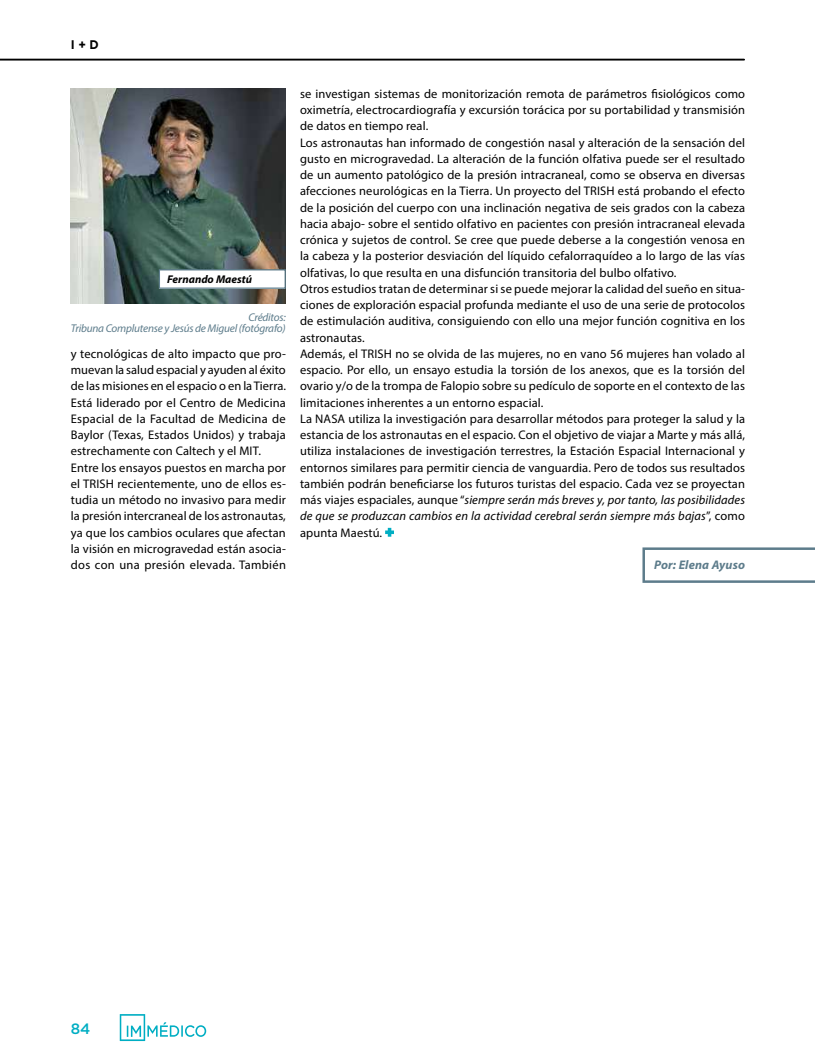
<style>
.page{position:relative;width:815px;height:1063px;background:#fff}
.page>*{position:absolute;margin:0;border:0;box-sizing:border-box;transform-origin:0 0}
.t1{font:500 15px "Gotham";color:#00aec3}
.t2{font:12.5px/16.2px "Myriad Pro";letter-spacing:.01em;color:#000}
.t3{font:italic 700 12.5px "Myriad Pro";letter-spacing:.01em;color:#5d7c8b}
.t4{font:700 12.5px "Gotham";color:#000;scale:.95 1}
.t5{font:italic 11.25px/11.2px "Myriad Pro";letter-spacing:-.02em;color:#5d7c8b;text-align:right}
.t6{font:italic 700 11.25px "Myriad Pro";color:#000}
.s1{font-style:italic}
</style>
<div class="page">
<hr style="left:0;top:59px;width:744px;height:2px;background:#000">
<svg style="left:120px;top:1014px;width:86px;height:27px"></svg>
<img style="left:71px;top:89px;width:215px;height:215px">
<div style="left:159px;top:270px;width:126px;height:18px;background:#fff"></div>
<div style="left:159px;top:269px;width:127px;height:20px;border:1px solid #5d7c8b"></div>
<svg style="left:385px;top:528px;width:9px;height:9px"></svg>
<svg style="left:642px;top:547px;width:173px;height:36px"></svg>
<p class="t4" style="left:71px;top:37px;width:31px">I+D</p>
<p class="t6" style="left:167px;top:272px;width:86px">Fernando Maestú</p>
<p class="t5" style="left:71px;top:312px;width:216px">Créditos:<br>Tribuna Complutense y Jesús de Miguel (fotógrafo)</p>
<p class="t2" style="left:71px;top:345px;width:217px">y tecnológicas de alto impacto que pro&shy;muevan la salud espacial y ayuden al éxito de las misiones en el espacio o en la Tierra.<br>Está liderado por el Centro de Medicina Espacial de la Facultad de Medicina de Baylor (Texas, Estados Unidos) y trabaja estrechamente con Caltech y el MIT.<br>Entre los ensayos puestos en marcha por el TRISH recientemente, uno de ellos es&shy;tudia un método no invasivo para medir la presión intercraneal de los astronautas, ya que los cambios oculares que afectan la visión en microgravedad están asocia&shy;dos con una presión elevada. También</p>
<p class="t2" style="left:300px;top:85px;width:447px">se investigan sistemas de monitorización remota de parámetros fisiológicos como oximetría, electrocardiografía y excursión torácica por su portabilidad y transmisión de datos en tiempo real.<br>Los astronautas han informado de congestión nasal y alteración de la sensación del gusto en microgravedad. La alteración de la función olfativa puede ser el resultado de un aumento patológico de la presión intracraneal, como se observa en diversas afecciones neurológicas en la Tierra. Un proyecto del TRISH está probando el efecto de la posición del cuerpo con una inclinación negativa de seis grados con la cabeza hacia abajo- sobre el sentido olfativo en pacientes con presión intracraneal elevada crónica y sujetos de control. Se cree que puede deberse a la congestión venosa en la cabeza y la posterior desviación del líquido cefalorraquídeo a lo largo de las vías olfativas, lo que resulta en una disfunción transitoria del bulbo olfativo.<br>Otros estudios tratan de determinar si se puede mejorar la calidad del sueño en situa&shy;ciones de exploración espacial profunda mediante el uso de una serie de protocolos de estimulación auditiva, consiguiendo con ello una mejor función cognitiva en los astronautas.<br>Además, el TRISH no se olvida de las mujeres, no en vano 56 mujeres han volado al espacio. Por ello, un ensayo estudia la torsión de los anexos, que es la torsión del ovario y/o de la trompa de Falopio sobre su pedículo de soporte en el contexto de las limitaciones inherentes a un entorno espacial.<br>La NASA utiliza la investigación para desarrollar métodos para proteger la salud y la estancia de los astronautas en el espacio. Con el objetivo de viajar a Marte y más allá, utiliza instalaciones de investigación terrestres, la Estación Espacial Internacional y entornos similares para permitir ciencia de vanguardia. Pero de todos sus resultados también podrán beneficiarse los futuros turistas del espacio. Cada vez se proyectan más viajes espaciales, aunque “<span class="s1">siempre serán más breves y, por tanto, las posibilidades de que se produzcan cambios en la actividad cerebral serán siempre más bajas</span>”, como apunta Maestú.</p>
<p class="t3" style="left:654px;top:557px;width:93px">Por: Elena Ayuso</p>
<p class="t1" style="left:71px;top:1018px;width:21px">84</p>
</div>
